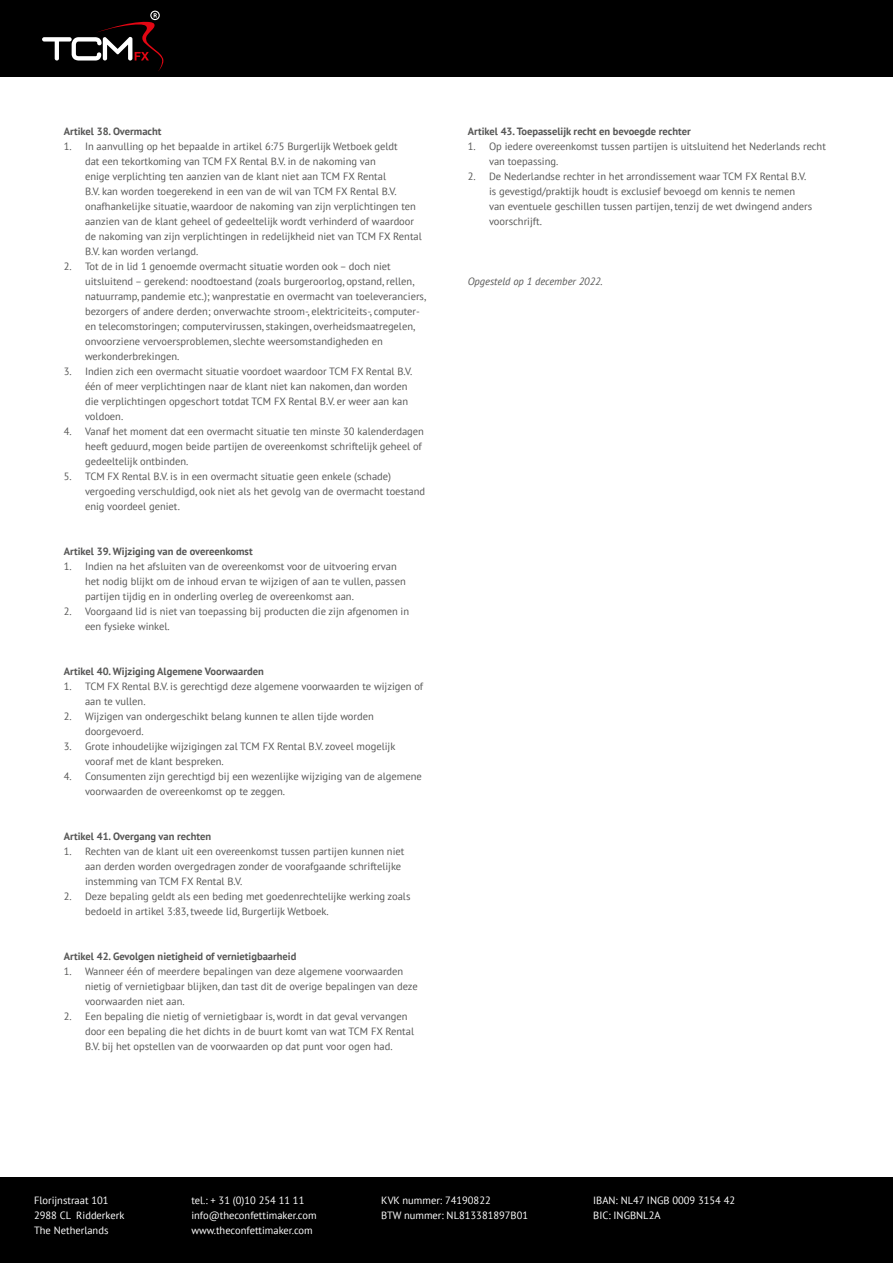
<style>
.page{position:relative;width:893px;height:1263px;background:#fff}
.page>*{position:absolute;margin:0;border:0;box-sizing:border-box;transform-origin:0 0}
.t1{font:10.5px/15px "PT Sans";color:#575756}
.t2{font:700 10.5px "PT Sans";color:#575756}
.t3{font:10.5px/15px "PT Sans";color:#fff}
.t4{font:italic 10.5px "PT Sans";color:#575756}
</style>
<div class="page">
<div style="left:0;top:0;width:893px;height:77px;background:#000"></div>
<svg style="left:42px;top:11px;width:121px;height:60px"></svg>
<div style="left:0;top:1178px;width:893px;height:85px;background:#000"></div>
<p class="t2" style="left:64px;top:124px;width:99px">Artikel 38. Overmacht</p>
<p class="t1" style="left:85px;top:139px;width:338px;text-indent:-21px">1. In aanvulling op het bepaalde in artikel 6:75 Burgerlijk Wetboek geldt<br>dat een tekortkoming van TCM FX Rental B.V. in de nakoming van<br>enige verplichting ten aanzien van de klant niet aan TCM FX Rental<br>B.V. kan worden toegerekend in een van de wil van TCM FX Rental B.V. onafhankelijke situatie, waardoor de nakoming van zijn verplichtingen ten aanzien van de klant geheel of gedeeltelijk wordt verhinderd of waardoor de nakoming van zijn verplichtingen in redelijkheid niet van TCM FX Rental B.V. kan worden verlangd.</p>
<p class="t1" style="left:85px;top:259px;width:342px;text-indent:-21px">2. Tot de in lid 1 genoemde overmacht situatie worden ook – doch niet uitsluitend – gerekend: noodtoestand (zoals burgeroorlog, opstand, rellen, natuurramp, pandemie etc.); wanprestatie en overmacht van toeleveranciers, bezorgers of andere derden; onverwachte stroom-, elektriciteits-, computer&shy;en telecomstoringen; computervirussen, stakingen, overheidsmaatregelen, onvoorziene vervoersproblemen, slechte weersomstandigheden en werkonderbrekingen.</p>
<p class="t1" style="left:85px;top:364px;width:329px;text-indent:-21px">3. Indien zich een overmacht situatie voordoet waardoor TCM FX Rental B.V. één of meer verplichtingen naar de klant niet kan nakomen, dan worden die verplichtingen opgeschort totdat TCM FX Rental B.V. er weer aan kan voldoen.</p>
<p class="t1" style="left:85px;top:424px;width:340px;text-indent:-21px">4. Vanaf het moment dat een overmacht situatie ten minste 30 kalenderdagen heeft geduurd, mogen beide partijen de overeenkomst schriftelijk geheel of gedeeltelijk ontbinden.</p>
<p class="t1" style="left:85px;top:469px;width:342px;text-indent:-21px">5. TCM FX Rental B.V. is in een overmacht situatie geen enkele (schade) vergoeding verschuldigd, ook niet als het gevolg van de overmacht toestand enig voordeel geniet.</p>
<p class="t2" style="left:64px;top:544px;width:190px">Artikel 39. Wijziging van de overeenkomst</p>
<p class="t1" style="left:85px;top:559px;width:322px;text-indent:-21px">1. Indien na het afsluiten van de overeenkomst voor de uitvoering ervan het nodig blijkt om de inhoud ervan te wijzigen of aan te vullen, passen partijen tijdig en in onderling overleg de overeenkomst aan.</p>
<p class="t1" style="left:85px;top:604px;width:326px;text-indent:-21px">2. Voorgaand lid is niet van toepassing bij producten die zijn afgenomen in een fysieke winkel.</p>
<p class="t2" style="left:64px;top:664px;width:201px">Artikel 40. Wijziging Algemene Voorwaarden</p>
<p class="t1" style="left:85px;top:679px;width:340px;text-indent:-21px">1. TCM FX Rental B.V. is gerechtigd deze algemene voorwaarden te wijzigen of aan te vullen.</p>
<p class="t1" style="left:85px;top:709px;width:290px;text-indent:-21px">2. Wijzigen van ondergeschikt belang kunnen te allen tijde worden doorgevoerd.</p>
<p class="t1" style="left:85px;top:739px;width:312px;text-indent:-21px">3. Grote inhoudelijke wijzigingen zal TCM FX Rental B.V. zoveel mogelijk vooraf met de klant bespreken.</p>
<p class="t1" style="left:85px;top:769px;width:338px;text-indent:-21px">4. Consumenten zijn gerechtigd bij een wezenlijke wijziging van de algemene voorwaarden de overeenkomst op te zeggen.</p>
<p class="t2" style="left:64px;top:830px;width:149px">Artikel 41. Overgang van rechten</p>
<p class="t1" style="left:85px;top:844px;width:321px;text-indent:-21px">1. Rechten van de klant uit een overeenkomst tussen partijen kunnen niet aan derden worden overgedragen zonder de voorafgaande schriftelijke instemming van TCM FX Rental B.V.</p>
<p class="t1" style="left:85px;top:889px;width:327px;text-indent:-21px">2. Deze bepaling geldt als een beding met goedenrechtelijke werking zoals bedoeld in artikel 3:83, tweede lid, Burgerlijk Wetboek.</p>
<p class="t2" style="left:64px;top:950px;width:234px">Artikel 42. Gevolgen nietigheid of vernietigbaarheid</p>
<p class="t1" style="left:85px;top:964px;width:334px;text-indent:-21px">1. Wanneer één of meerdere bepalingen van deze algemene voorwaarden nietig of vernietigbaar blijken, dan tast dit de overige bepalingen van deze voorwaarden niet aan.</p>
<p class="t1" style="left:85px;top:1009px;width:331px;text-indent:-21px">2. Een bepaling die nietig of vernietigbaar is, wordt in dat geval vervangen door een bepaling die het dichts in de buurt komt van wat TCM FX Rental<br>B.V. bij het opstellen van de voorwaarden op dat punt voor ogen had.</p>
<p class="t2" style="left:468px;top:125px;width:224px">Artikel 43. Toepasselijk recht en bevoegde rechter</p>
<p class="t1" style="left:489px;top:139px;width:338px;text-indent:-21px">1. Op iedere overeenkomst tussen partijen is uitsluitend het Nederlands recht van toepassing.</p>
<p class="t1" style="left:489px;top:169px;width:325px;text-indent:-21px">2. De Nederlandse rechter in het arrondissement waar TCM FX Rental B.V. is gevestigd/praktijk houdt is exclusief bevoegd om kennis te nemen van eventuele geschillen tussen partijen, tenzij de wet dwingend anders voorschrijft.</p>
<p class="t4" style="left:468px;top:275px;width:137px">Opgesteld op 1 december 2022.</p>
<p class="t3" style="left:34px;top:1193px;width:92px">Florijnstraat 101<br>2988 CL Ridderkerk<br>The Netherlands</p>
<p class="t3" style="left:191px;top:1193px;width:127px">tel.: + 31 (0)10 254 11 11 info@theconfettimaker.com www.theconfettimaker.com</p>
<p class="t3" style="left:381px;top:1193px;width:148px">KVK nummer: 74190822<br>BTW nummer: NL813381897B01</p>
<p class="t3" style="left:593px;top:1193px;width:143px">IBAN: NL47 INGB 0009 3154 42<br>BIC: INGBNL2A</p>
</div>
